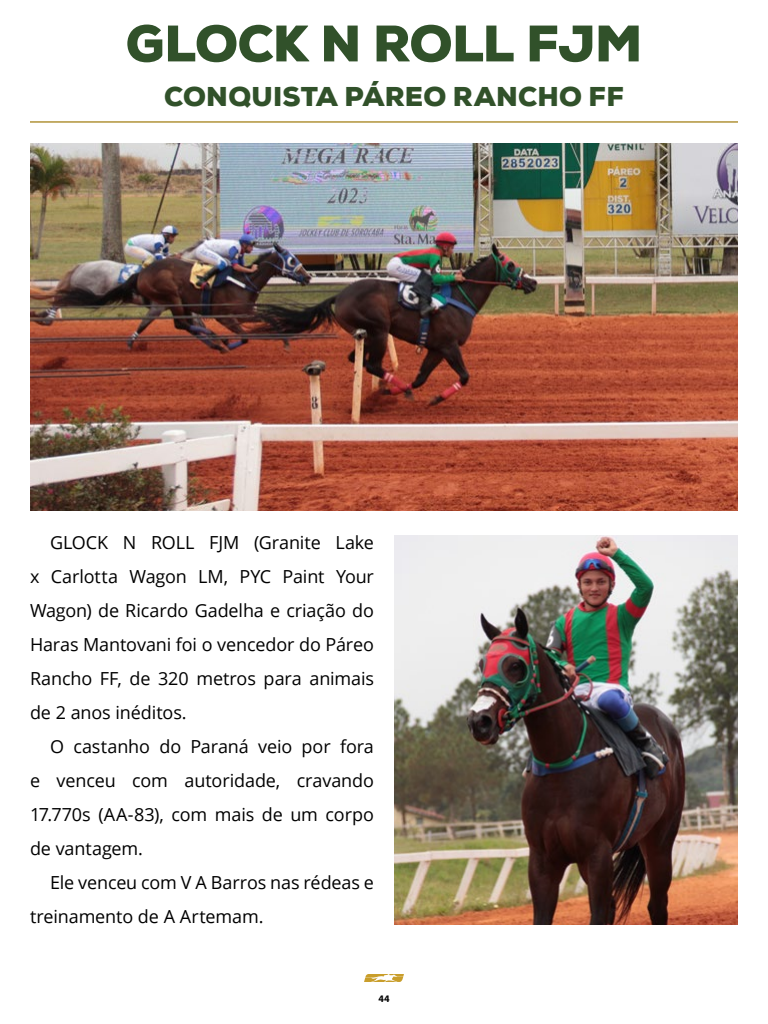
<style>
.page{position:relative;width:768px;height:1024px;background:#fff}
.page>*{position:absolute;margin:0;border:0;box-sizing:border-box;transform-origin:0 0}
.t1{font:900 51.2px "Nexa";letter-spacing:-.015em;color:#31512a}
.t2{font:900 27.2px "Nexa";letter-spacing:.01em;color:#31512a}
.t3{font:18px/34px "Open Sans";letter-spacing:-.005em;color:#000;text-align:justify}
.t4{font:700 10px "Myriad Pro";color:#000}
</style>
<div class="page">
<svg style="left:364px;top:974px;width:40px;height:8px"></svg>
<img style="left:30px;top:143px;width:708px;height:368px">
<img style="left:394px;top:535px;width:344px;height:389px">
<hr style="left:30px;top:121px;width:708px;height:2px;background:#ad8e30">
<h1 class="t1" style="left:126px;top:11px;width:518px">GLOCK N ROLL FJM</h1>
<h2 class="t2" style="left:164px;top:79px;width:461px">CONQUISTA PÁREO RANCHO FF</h2>
<p class="t3" style="left:30px;top:525px;width:346px;text-indent:20px">GLOCK N ROLL FJM (Granite Lake x Carlotta Wagon LM, PYC Paint Your Wagon) de Ricardo Gadelha e criação do Haras Mantovani foi o vencedor do Páreo Rancho FF, de 320 metros para animais de 2 anos inéditos.</p>
<p class="t3" style="left:30px;top:729px;width:346px;text-indent:20px">O castanho do Paraná veio por fora e venceu com autoridade, cravando 17.770s (AA-83), com mais de um corpo de vantagem.</p>
<p class="t3" style="left:30px;top:865px;width:346px;text-indent:20px">Ele venceu com V A Barros nas rédeas e treinamento de A Artemam.</p>
<p class="t4" style="left:378px;top:992px;width:13px">44</p>
</div>
